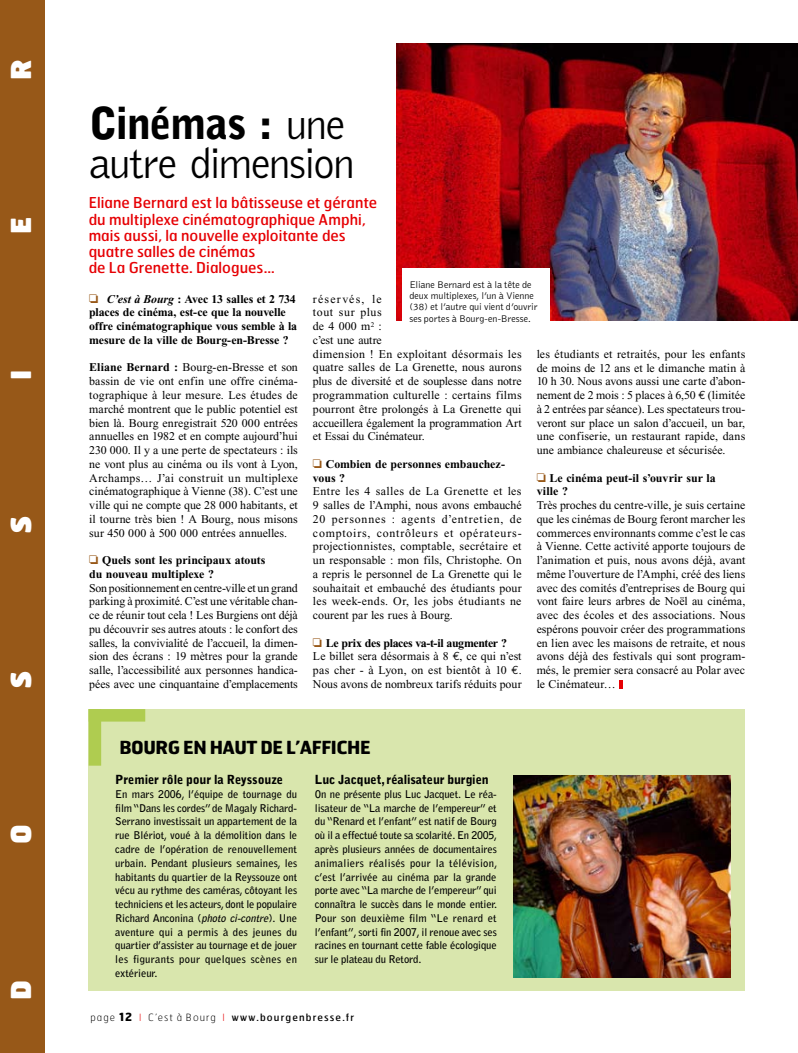
<style>
.page{position:relative;width:798px;height:1053px;background:#fff}
.page>*{position:absolute;margin:0;border:0;box-sizing:border-box;transform-origin:0 0}
.t1{font:300 43.75px/38.8px "Bell Gothic";letter-spacing:-.04em;color:#000}
.t2{font:900 27.5px "Hermes";color:#fff}
.t3{font:700 18px "Hermes";letter-spacing:-.025em;color:#000}
.t4{font:15px/16.2px "Hermes";color:#e60004}
.t5{font:900 12.5px "Bell Gothic";letter-spacing:-.01em;color:#000}
.t6{font:11.88px/13.8px "Times New Roman";color:#000}
.t7{font:11.88px/13.8px "Times New Roman";letter-spacing:.02em;color:#000}
.t8{font:700 11.88px/13.8px "Times New Roman";letter-spacing:-.01em;color:#000}
.t9{font:700 10.62px/13.8px "Bell Gothic";letter-spacing:-.015em;color:#000;text-align:justify}
.t10{font:300 10px/11.2px "Bell Gothic";letter-spacing:-.005em;color:#000}
.t11{font:10px "Hermes";letter-spacing:.115em;color:#000}
.s1{font-weight:900}
.s2{font-style:italic}
.s3{font-weight:700}
.s4{font-family:"Euro Mono"}
.s5{font-weight:100}
.s6{font-weight:700;font-size:11.25px}
.s7{font-weight:100;color:#e60004}
</style>
<div class="page">
<div style="left:0;top:0;width:44px;height:1052px;background:#975818"></div>
<div style="left:89px;top:709px;width:655px;height:281px;background:#d9e6ad"></div>
<div style="left:89px;top:709px;width:12px;height:56px;background:#afcc50"></div>
<div style="left:89px;top:709px;width:56px;height:12px;background:#afcc50"></div>
<img style="left:513px;top:775px;width:217px;height:202px">
<svg style="left:619px;top:680px;width:3px;height:8px"></svg>
<img style="left:396px;top:44px;width:401px;height:276px">
<div style="left:402px;top:268px;width:148px;height:65px;background:#fff"></div>
<p class="t2" style="left:3px;top:80px;width:22px;rotate:-90deg">r</p>
<p class="t2" style="left:3px;top:233px;width:19px;rotate:-90deg">e</p>
<p class="t2" style="left:3px;top:380px;width:12px;rotate:-90deg">i</p>
<p class="t2" style="left:3px;top:534px;width:20px;rotate:-90deg">s</p>
<p class="t2" style="left:3px;top:688px;width:20px;rotate:-90deg">s</p>
<p class="t2" style="left:3px;top:844px;width:21px;rotate:-90deg">o</p>
<p class="t2" style="left:3px;top:1000px;width:21px;rotate:-90deg">d</p>
<p class="t1" style="left:89px;top:106px;width:268px"><span class="s1">Cinémas :</span> une autre dimension</p>
<p class="t4" style="left:89px;top:194px;width:290px">Eliane Bernard est la bâtisseuse et gérante du multiplexe cinématographique Amphi, mais aussi, la nouvelle exploitante des quatre salles de cinémas<br>de La Grenette. Dialogues…</p>
<p class="t8" style="left:89px;top:292px;width:209px;text-indent:18px"><span class="s2">C’est à Bourg</span> : Avec 13 salles et 2 734 places de cinéma, est-ce que la nouvelle offre cinématographique vous semble à la mesure de la ville de Bourg-en-Bresse ?</p>
<p class="t6" style="left:89px;top:360px;width:210px;text-align:justify"><span class="s3">Eliane Bernard :</span> Bourg-en-Bresse et son bassin de vie ont enfin une offre cinéma&shy;tographique à leur mesure. Les études de marché montrent que le public potentiel est bien là. Bourg enregistrait 520 000 entrées annuelles en 1982 et en compte aujourd’hui 230 000. Il y a une perte de spectateurs : ils ne vont plus au cinéma ou ils vont à Lyon, Archamps… J’ai construit un multiplexe cinématographique à Vienne (38). C’est une ville qui ne compte que 28 000 habitants, et il tourne très bien ! A Bourg, nous misons sur 450 000 à 500 000 entrées annuelles.</p>
<p class="t6" style="left:89px;top:553px;width:210px;text-indent:13px"><span class="s3">Quels sont les principaux atouts<br>du nouveau multiplexe ?<br></span>Son positionnement en centre-ville et un grand parking à proximité. C’est une véritable chan&shy;ce de réunir tout cela ! Les Burgiens ont déjà pu découvrir ses autres atouts : le confort des salles, la convivialité de l’accueil, la dimen&shy;sion des écrans : 19 mètres pour la grande salle, l’accessibilité aux personnes handica&shy;pées avec une cinquantaine d’emplacements</p>
<p class="t10" style="left:409px;top:279px;width:130px">Eliane Bernard est à la tête de deux multiplexes, l’un à Vienne (38) et l’autre qui vient d’ouvrir ses portes à Bourg-en-Bresse.</p>
<p class="t6" style="left:313px;top:292px;width:210px">réservés, le<br>tout sur plus<br>de 4 000 m<sup>2</sup> :<br>c’est une autre<br>dimension ! En exploitant désormais les quatre salles de La Grenette, nous aurons plus de diversité et de souplesse dans notre programmation culturelle : certains films pourront être prolongés à La Grenette qui accueillera également la programmation Art et Essai du Cinémateur.</p>
<p class="t7" style="left:313px;top:457px;width:210px;text-indent:13px"><span class="s3">Combien de personnes embauchez&shy;vous ?<br></span>Entre les 4 salles de La Grenette et les 9 salles de l’Amphi, nous avons embauché 20 personnes : agents d’entretien, de comptoirs, contrôleurs et opérateurs&shy;projectionnistes, comptable, secrétaire et un responsable : mon fils, Christophe. On a repris le personnel de La Grenette qui le souhaitait et embauché des étudiants pour les week-ends. Or, les jobs étudiants ne courent par les rues à Bourg.</p>
<p class="t6" style="left:313px;top:635px;width:210px;text-align:center"><span class="s3">Le prix des places va-t-il augmenter ?<br></span>Le billet sera désormais à 8 <span class="s4">€</span>, ce qui n’est pas cher - à Lyon, on est bientôt à 10 <span class="s4">€</span>.<br>Nous avons de nombreux tarifs réduits pour</p>
<p class="t6" style="left:536px;top:347px;width:210px;text-align:justify">les étudiants et retraités, pour les enfants de moins de 12 ans et le dimanche matin à 10 h 30. Nous avons aussi une carte d’abon&shy;nement de 2 mois : 5 places à 6,50 <span class="s4">€</span> (limitée à 2 entrées par séance). Les spectateurs trou&shy;veront sur place un salon d’accueil, un bar, une confiserie, un restaurant rapide, dans une ambiance chaleureuse et sécurisée.</p>
<p class="t6" style="left:536px;top:470px;width:210px;text-indent:13px"><span class="s3">Le cinéma peut-il s’ouvrir sur la<br>ville ?<br></span>Très proches du centre-ville, je suis certaine que les cinémas de Bourg feront marcher les commerces environnants comme c’est le cas à Vienne. Cette activité apporte toujours de l’animation et puis, nous avons déjà, avant même l’ouverture de l’Amphi, créé des liens avec des comités d’entreprises de Bourg qui vont faire leurs arbres de Noël au cinéma, avec des écoles et des associations. Nous espérons pouvoir créer des programmations en lien avec les maisons de retraite, et nous avons déjà des festivals qui sont program&shy;més, le premier sera consacré au Polar avec le Cinémateur…</p>
<p class="t3" style="left:119px;top:736px;width:253px">BOURG EN HAUT DE L’AFFICHE</p>
<p class="t5" style="left:115px;top:772px;width:169px">Premier rôle pour la Reyssouze</p>
<p class="t9" style="left:115px;top:787px;width:183px">En mars 2006, l’équipe de tournage du film “Dans les cordes” de Magaly Richard-Serrano investissait un appartement de la rue Blériot, voué à la démolition dans le cadre de l’opération de renouvellement urbain. Pendant plusieurs semaines, les habitants du quartier de la Reyssouze ont vécu au rythme des caméras, côtoyant les techniciens et les acteurs, dont le populaire Richard Anconina (<span class="s2">photo ci-contre</span>). Une aventure qui a permis à des jeunes du quartier d’assister au tournage et de jouer les figurants pour quelques scènes en extérieur.</p>
<p class="t5" style="left:315px;top:772px;width:175px">Luc Jacquet, réalisateur burgien</p>
<p class="t9" style="left:315px;top:787px;width:184px">On ne présente plus Luc Jacquet. Le réa&shy;lisateur de “La marche de l’empereur” et du “Renard et l’enfant” est natif de Bourg où il a effectué toute sa scolarité. En 2005, après plusieurs années de documentaires animaliers réalisés pour la télévision, c’est l’arrivée au cinéma par la grande porte avec “La marche de l’empereur” qui connaîtra le succès dans le monde entier.<br>Pour son deuxième film “Le renard et l’enfant”, sorti fin 2007, il renoue avec ses racines en tournant cette fable écologique sur le plateau du Retord.</p>
<p class="t11" style="left:90px;top:1010px;width:265px"><span class="s5">page</span> <span class="s6">12</span> <span class="s7">I</span> <span class="s5">C’est à Bourg</span> <span class="s7">I</span> www.bourgenbresse.fr</p>
</div>
